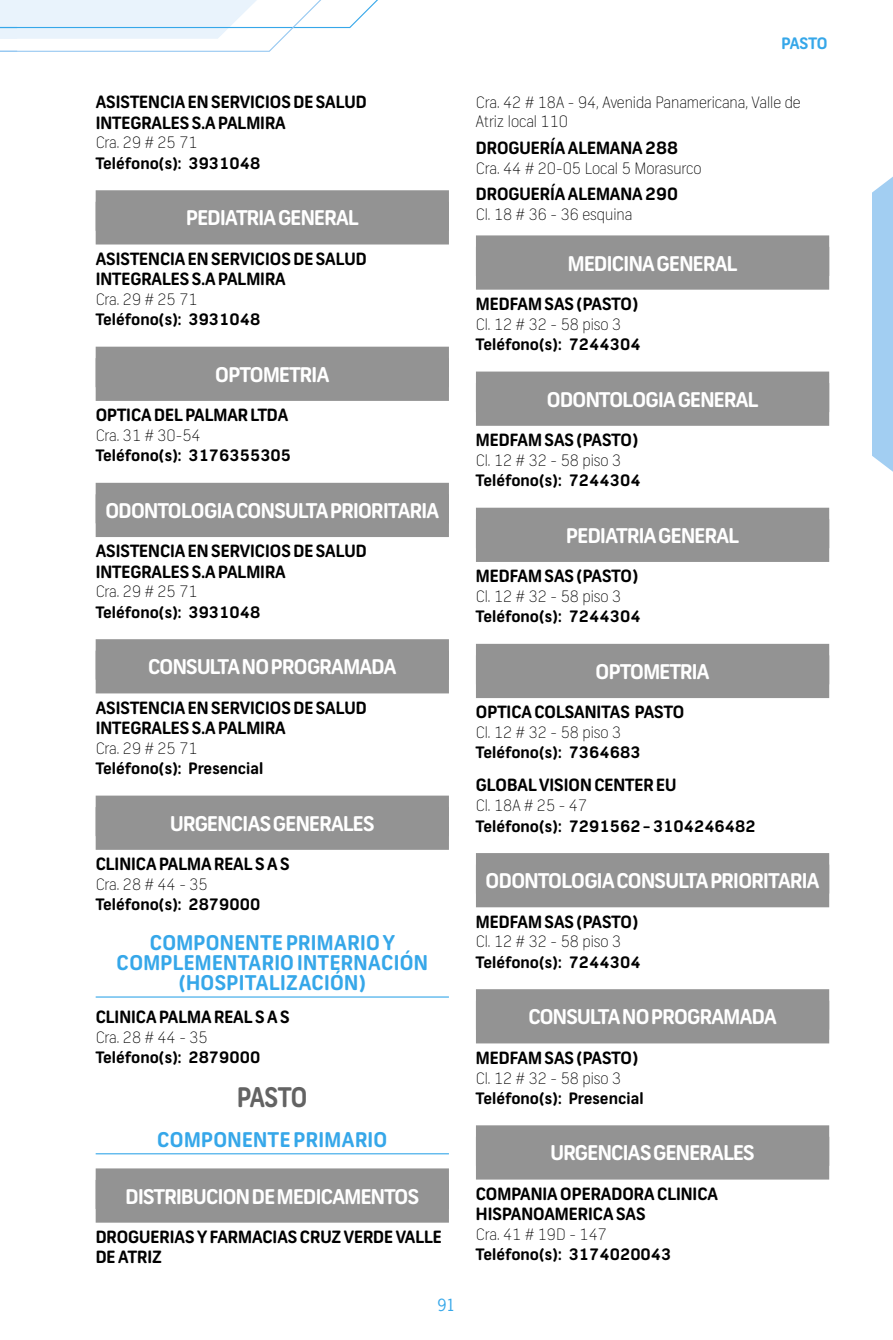
<style>
.page{position:relative;width:893px;height:1340px;background:#fff}
.page>*{position:absolute;margin:0;border:0;box-sizing:border-box;transform-origin:0 0}
.t1{font:700 27px "FNB Sans";letter-spacing:-.02em;color:#636363;scale:.9 1}
.t2{font:700 20.25px "FNB Sans";letter-spacing:-.03em;color:#fff}
.t3{font:700 20.25px/20.2px "FNB Sans";letter-spacing:.015em;color:#36a7e9;text-align:center}
.t4{font:700 16.88px/20.2px "FNB Sans";color:#000}
.t5{font:700 15.75px "FNB Sans";color:#000}
.t6{font:100 15.75px/19.8px "FNB Sans";color:#000}
.t7{font:700 15.75px "FNB Sans";letter-spacing:-.01em;color:#36a7e9}
.t8{font:15.75px "News Gothic Std";color:#36a7e9}
</style>
<div class="page">
<svg style="left:0;top:0;width:378px;height:52px"></svg>
<div style="left:872px;top:176px;width:21px;height:296px;background:#a2cef2"></div>
<div style="left:96px;top:202px;width:353px;height:42px;background:#939393"></div>
<div style="left:96px;top:190px;width:353px;height:41px;background:#939393"></div>
<div style="left:96px;top:358px;width:353px;height:43px;background:#939393"></div>
<div style="left:96px;top:347px;width:353px;height:40px;background:#939393"></div>
<div style="left:96px;top:494px;width:353px;height:43px;background:#939393"></div>
<div style="left:96px;top:483px;width:353px;height:40px;background:#939393"></div>
<div style="left:96px;top:650px;width:353px;height:43px;background:#939393"></div>
<div style="left:96px;top:639px;width:353px;height:40px;background:#939393"></div>
<div style="left:96px;top:807px;width:353px;height:42px;background:#939393"></div>
<div style="left:96px;top:795px;width:353px;height:41px;background:#939393"></div>
<hr style="left:96px;top:996px;width:353px;height:1px;background:#36a7e9">
<hr style="left:96px;top:1153px;width:353px;height:1px;background:#36a7e9">
<div style="left:96px;top:1179px;width:353px;height:43px;background:#939393"></div>
<div style="left:96px;top:1168px;width:353px;height:40px;background:#939393"></div>
<div style="left:476px;top:247px;width:353px;height:43px;background:#939393"></div>
<div style="left:476px;top:235px;width:353px;height:41px;background:#939393"></div>
<div style="left:476px;top:383px;width:353px;height:43px;background:#939393"></div>
<div style="left:476px;top:371px;width:353px;height:41px;background:#939393"></div>
<div style="left:476px;top:519px;width:353px;height:43px;background:#939393"></div>
<div style="left:476px;top:507px;width:353px;height:41px;background:#939393"></div>
<div style="left:476px;top:655px;width:353px;height:43px;background:#939393"></div>
<div style="left:476px;top:644px;width:353px;height:40px;background:#939393"></div>
<div style="left:476px;top:864px;width:353px;height:43px;background:#939393"></div>
<div style="left:476px;top:853px;width:353px;height:40px;background:#939393"></div>
<div style="left:476px;top:1000px;width:353px;height:43px;background:#939393"></div>
<div style="left:476px;top:989px;width:353px;height:40px;background:#939393"></div>
<div style="left:476px;top:1136px;width:353px;height:43px;background:#939393"></div>
<div style="left:476px;top:1125px;width:353px;height:40px;background:#939393"></div>
<p class="t4" style="left:96px;top:92px;width:273px">ASISTENCIA EN SERVICIOS DE SALUD<br>INTEGRALES S.A PALMIRA</p>
<p class="t6" style="left:96px;top:133px;width:103px">Cra. 29 # 25 71</p>
<p class="t5" style="left:96px;top:153px;width:166px">Teléfono(s): 3931048</p>
<p class="t2" style="left:186px;top:206px;width:174px">PEDIATRIA GENERAL</p>
<p class="t4" style="left:96px;top:249px;width:273px">ASISTENCIA EN SERVICIOS DE SALUD<br>INTEGRALES S.A PALMIRA</p>
<p class="t6" style="left:96px;top:289px;width:103px">Cra. 29 # 25 71</p>
<p class="t5" style="left:96px;top:310px;width:166px">Teléfono(s): 3931048</p>
<p class="t2" style="left:215px;top:362px;width:115px">OPTOMETRIA</p>
<p class="t4" style="left:96px;top:405px;width:194px">OPTICA DEL PALMAR LTDA</p>
<p class="t6" style="left:96px;top:425px;width:107px">Cra. 31 # 30-54</p>
<p class="t5" style="left:96px;top:446px;width:197px">Teléfono(s): 3176355305</p>
<p class="t2" style="left:105px;top:498px;width:335px">ODONTOLOGIA CONSULTA PRIORITARIA</p>
<p class="t4" style="left:96px;top:541px;width:273px">ASISTENCIA EN SERVICIOS DE SALUD<br>INTEGRALES S.A PALMIRA</p>
<p class="t6" style="left:96px;top:582px;width:103px">Cra. 29 # 25 71</p>
<p class="t5" style="left:96px;top:602px;width:166px">Teléfono(s): 3931048</p>
<p class="t2" style="left:148px;top:654px;width:250px">CONSULTA NO PROGRAMADA</p>
<p class="t4" style="left:96px;top:697px;width:273px">ASISTENCIA EN SERVICIOS DE SALUD<br>INTEGRALES S.A PALMIRA</p>
<p class="t6" style="left:96px;top:738px;width:103px">Cra. 29 # 25 71</p>
<p class="t5" style="left:96px;top:758px;width:169px">Teléfono(s): Presencial</p>
<p class="t2" style="left:170px;top:811px;width:206px">URGENCIAS GENERALES</p>
<p class="t4" style="left:96px;top:854px;width:195px">CLINICA PALMA REAL S A S</p>
<p class="t6" style="left:96px;top:874px;width:114px">Cra. 28 # 44 - 35</p>
<p class="t5" style="left:96px;top:894px;width:166px">Teléfono(s): 2879000</p>
<p class="t3" style="left:117px;top:932px;width:313px">COMPONENTE PRIMARIO Y<br>COMPLEMENTARIO INTERNACIÓN (HOSPITALIZACIÓN)</p>
<p class="t4" style="left:96px;top:1007px;width:195px">CLINICA PALMA REAL S A S</p>
<p class="t6" style="left:96px;top:1027px;width:114px">Cra. 28 # 44 - 35</p>
<p class="t5" style="left:96px;top:1047px;width:166px">Teléfono(s): 2879000</p>
<h1 class="t1" style="left:237px;top:1081px;width:79px">PASTO</h1>
<p class="t3" style="left:157px;top:1129px;width:232px">COMPONENTE PRIMARIO</p>
<p class="t2" style="left:125px;top:1183px;width:295px">DISTRIBUCION DE MEDICAMENTOS</p>
<p class="t4" style="left:96px;top:1226px;width:348px">DROGUERIAS Y FARMACIAS CRUZ VERDE VALLE<br>DE ATRIZ</p>
<p class="t8" style="left:437px;top:1294px;width:20px">91</p>
<p class="t7" style="left:782px;top:34px;width:48px">PASTO</p>
<p class="t6" style="left:476px;top:92px;width:326px">Cra. 42 # 18A - 94, Avenida Panamericana, Valle de<br>Atriz local 110</p>
<p class="t4" style="left:476px;top:138px;width:204px">DROGUERÍA ALEMANA 288</p>
<p class="t6" style="left:476px;top:158px;width:227px">Cra. 44 # 20-05 Local 5 Morasurco</p>
<p class="t4" style="left:476px;top:184px;width:204px">DROGUERÍA ALEMANA 290</p>
<p class="t6" style="left:476px;top:205px;width:158px">Cl. 18 # 36 - 36 esquina</p>
<p class="t2" style="left:568px;top:251px;width:171px">MEDICINA GENERAL</p>
<p class="t4" style="left:476px;top:294px;width:164px">MEDFAM SAS (PASTO)</p>
<p class="t6" style="left:476px;top:314px;width:147px">Cl. 12 # 32 - 58 piso 3</p>
<p class="t5" style="left:476px;top:334px;width:166px">Teléfono(s): 7244304</p>
<p class="t2" style="left:547px;top:387px;width:213px">ODONTOLOGIA GENERAL</p>
<p class="t4" style="left:476px;top:430px;width:164px">MEDFAM SAS (PASTO)</p>
<p class="t6" style="left:476px;top:450px;width:147px">Cl. 12 # 32 - 58 piso 3</p>
<p class="t5" style="left:476px;top:471px;width:166px">Teléfono(s): 7244304</p>
<p class="t2" style="left:566px;top:523px;width:174px">PEDIATRIA GENERAL</p>
<p class="t4" style="left:476px;top:566px;width:164px">MEDFAM SAS (PASTO)</p>
<p class="t6" style="left:476px;top:586px;width:147px">Cl. 12 # 32 - 58 piso 3</p>
<p class="t5" style="left:476px;top:607px;width:166px">Teléfono(s): 7244304</p>
<p class="t2" style="left:596px;top:659px;width:115px">OPTOMETRIA</p>
<p class="t4" style="left:476px;top:702px;width:210px">OPTICA COLSANITAS PASTO</p>
<p class="t6" style="left:476px;top:722px;width:147px">Cl. 12 # 32 - 58 piso 3</p>
<p class="t5" style="left:476px;top:743px;width:166px">Teléfono(s): 7364683</p>
<p class="t4" style="left:476px;top:775px;width:202px">GLOBAL VISION CENTER EU</p>
<p class="t6" style="left:476px;top:795px;width:113px">Cl. 18A # 25 - 47</p>
<p class="t5" style="left:476px;top:816px;width:281px">Teléfono(s): 7291562 - 3104246482</p>
<p class="t2" style="left:486px;top:868px;width:335px">ODONTOLOGIA CONSULTA PRIORITARIA</p>
<p class="t4" style="left:476px;top:911px;width:164px">MEDFAM SAS (PASTO)</p>
<p class="t6" style="left:476px;top:931px;width:147px">Cl. 12 # 32 - 58 piso 3</p>
<p class="t5" style="left:476px;top:952px;width:166px">Teléfono(s): 7244304</p>
<p class="t2" style="left:528px;top:1004px;width:250px">CONSULTA NO PROGRAMADA</p>
<p class="t4" style="left:476px;top:1047px;width:164px">MEDFAM SAS (PASTO)</p>
<p class="t6" style="left:476px;top:1068px;width:147px">Cl. 12 # 32 - 58 piso 3</p>
<p class="t5" style="left:476px;top:1088px;width:169px">Teléfono(s): Presencial</p>
<p class="t2" style="left:550px;top:1140px;width:206px">URGENCIAS GENERALES</p>
<p class="t4" style="left:476px;top:1183px;width:244px">COMPANIA OPERADORA CLINICA<br>HISPANOAMERICA SAS</p>
<p class="t6" style="left:476px;top:1224px;width:133px">Cra. 41 # 19D - 147</p>
<p class="t5" style="left:476px;top:1244px;width:197px">Teléfono(s): 3174020043</p>
</div>
